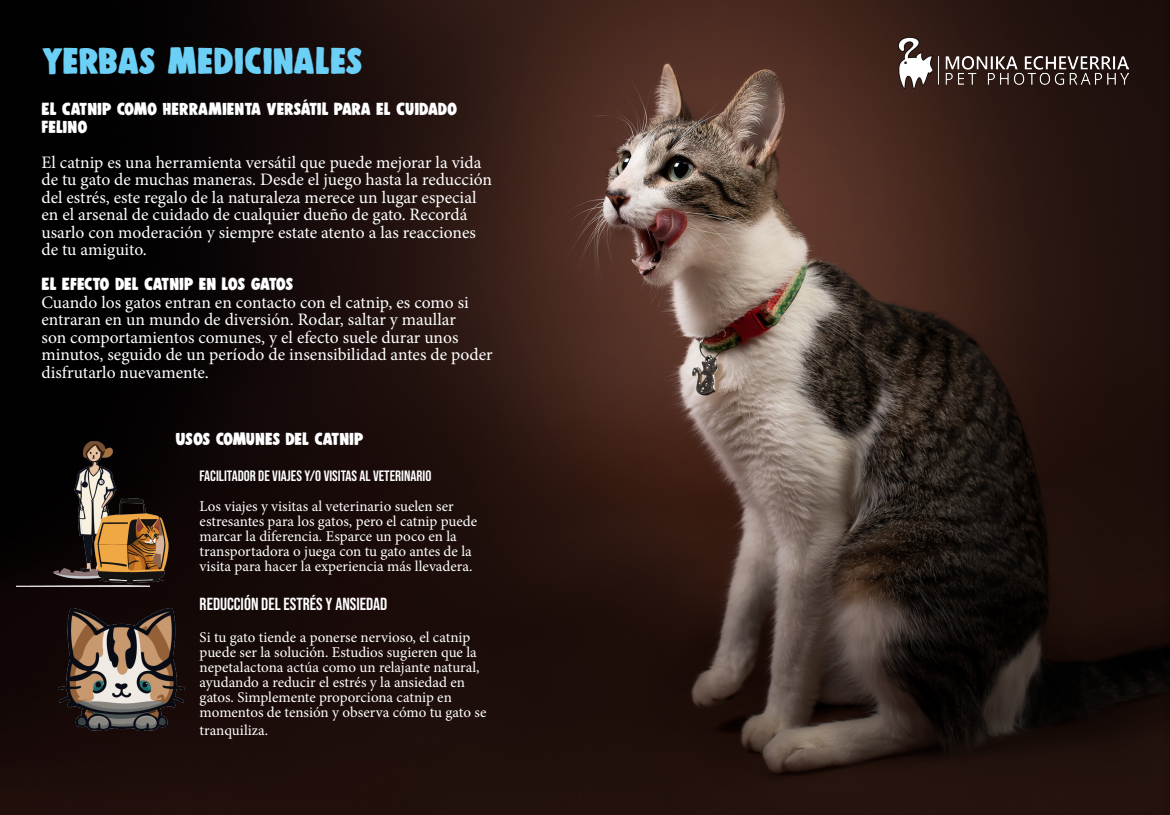
<style>
.page{position:relative;width:1170px;height:815px;background:#fff}
.page>*{position:absolute;margin:0;border:0;box-sizing:border-box;transform-origin:0 0}
.Titulo_de_capitulo{font:37.5px "DK Display Patrol";color:#6bcff6}
.t1{font:17.5px/17.5px "Minion Pro";color:#fff}
.Indice_capitulo{font:17.5px/17.5px "DK Display Patrol";letter-spacing:-.01em;color:#fff}
.t2{font:17.5px "Bebas Neue";color:#fff}
.Titulo_blanco_60{font:17.5px "DK Display Patrol";letter-spacing:-.025em;color:#fff}
.Estilo_de_párrafo_6{font:15px/15px "Minion Pro";color:#fff}
.t3{font:15px "Bebas Neue";color:#fff}
</style>
<div class="page">
<img style="left:0;top:0;width:1169px;height:815px">
<img style="left:58px;top:608px;width:127px;height:122px">
<img style="left:16px;top:441px;width:133px;height:146px">
<img style="left:72px;top:478px;width:118px;height:118px">
<img style="left:898px;top:38px;width:230px;height:50px">
<p class="Titulo_de_capitulo" style="left:41px;top:39px;width:323px">YERBAS MEDICINALES</p>
<p class="Indice_capitulo" style="left:41px;top:100px;width:417px">EL CATNIP COMO HERRAMIENTA VERSÁTIL PARA EL CUIDADO<br>FELINO</p>
<p class="t1" style="left:41px;top:154px;width:452px">El catnip es una herramienta versátil que puede mejorar la vida de tu gato de muchas maneras. Desde el juego hasta la reducción del estrés, este regalo de la naturaleza merece un lugar especial en el arsenal de cuidado de cualquier dueño de gato. Recordá usarlo con moderación y siempre estate atento a las reacciones de tu amiguito.</p>
<p class="Indice_capitulo" style="left:41px;top:275px;width:253px">EL EFECTO DEL CATNIP EN LOS GATOS</p>
<p class="t1" style="left:41px;top:294px;width:453px">Cuando los gatos entran en contacto con el catnip, es como si entraran en un mundo de diversión. Rodar, saltar y maullar<br>son comportamientos comunes, y el efecto suele durar unos minutos, seguido de un período de insensibilidad antes de poder disfrutarlo nuevamente.</p>
<p class="Titulo_blanco_60" style="left:175px;top:429px;width:189px">USOS COMUNES DEL CATNIP</p>
<p class="t3" style="left:200px;top:467px;width:233px">FACILITADOR DE VIAJES Y/O VISITAS AL VETERINARIO</p>
<p class="Estilo_de_párrafo_6" style="left:200px;top:499px;width:279px">Los viajes y visitas al veterinario suelen ser estresantes para los gatos, pero el catnip puede marcar la diferencia. Esparce un poco en la transportadora o juega con tu gato antes de la visita para hacer la experiencia más llevadera.</p>
<p class="t2" style="left:200px;top:594px;width:189px">REDUCCIÓN DEL ESTRÉS Y ANSIEDAD</p>
<p class="Estilo_de_párrafo_6" style="left:200px;top:630px;width:288px">Si tu gato tiende a ponerse nervioso, el catnip puede ser la solución. Estudios sugieren que la nepetalactona actúa como un relajante natural, ayudando a reducir el estrés y la ansiedad en gatos. Simplemente proporciona catnip en momentos de tensión y observa cómo tu gato se</p>
<p class="Estilo_de_párrafo_6" style="left:200px;top:722px;width:70px">tranquiliza.</p>
</div>
